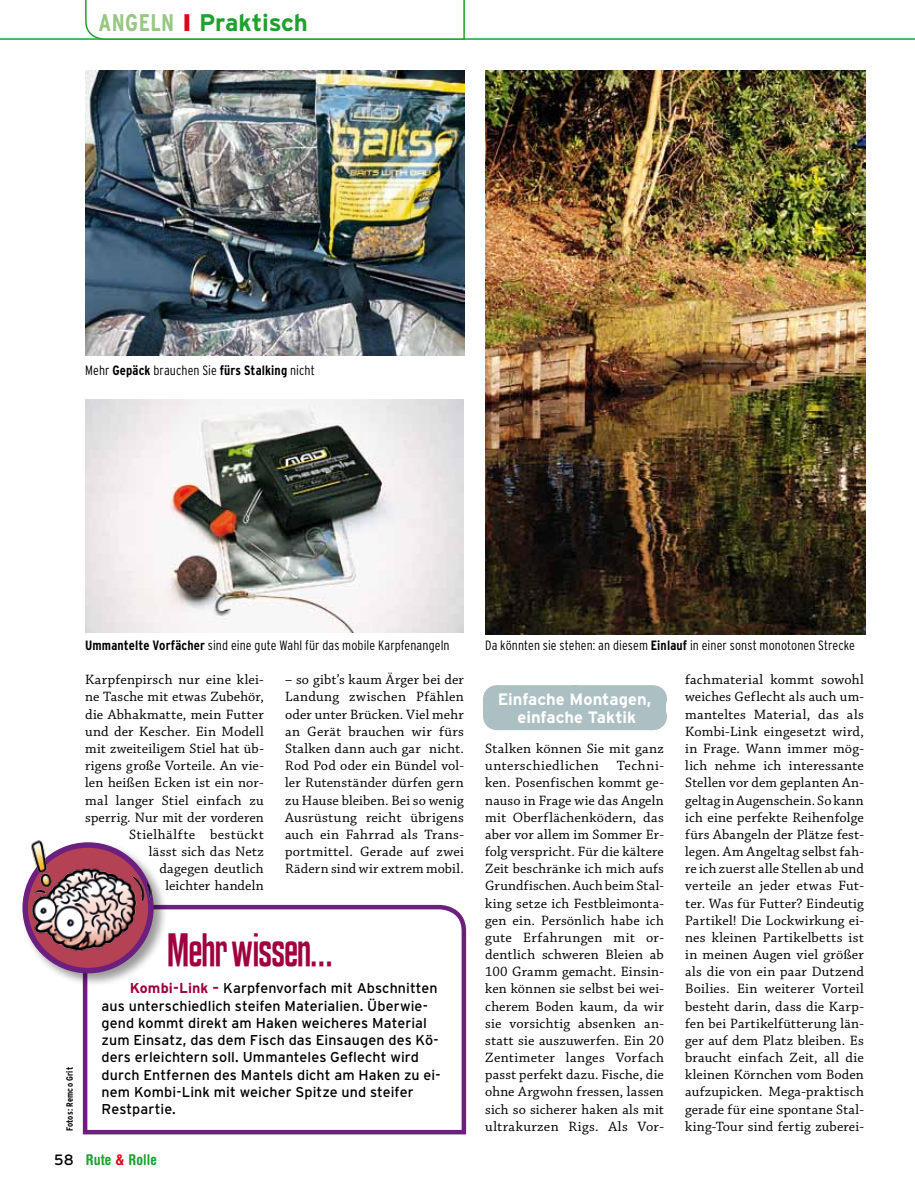
<style>
.page{position:relative;width:915px;height:1191px;background:#fff}
.page>*{position:absolute;margin:0;border:0;box-sizing:border-box;transform-origin:0 0}
.t1{font:45px "CM Kenyan Coffee";letter-spacing:-.005em;color:#9f003f}
.t2{font:700 24px "Interstate";letter-spacing:-.01em;color:#1fa12e}
.t3{font:700 16.5px/18.5px "Interstate";color:#fff;text-align:center}
.t4{font:700 condensed 15px "Helvetica Rounded";letter-spacing:.01em;color:#1fa12e}
.t5{font:14.25px/17.1px "Chaparral Pro";letter-spacing:.015em;color:#000;text-align:justify}
.t6{font:14.25px/17.2px "Interstate";letter-spacing:.005em;color:#000}
.t7{font:300 condensed 13.5px "Interstate";letter-spacing:.005em;color:#000}
.t8{font:700 condensed 9px "Interstate";letter-spacing:.02em;color:#000}
.s1{font-stretch:condensed;color:#97c782}
.s2{font-weight:900;color:#e2001a}
.s3{font-weight:700}
.s4{font-weight:700;color:#9f003f}
.s5{font-family:"Interstate";font-weight:400;font-stretch:normal;color:#000}
.s6{color:#e2001a}
</style>
<div class="page">
<hr style="left:0;top:38px;width:914px;height:2px;background:#1fa12e">
<div style="left:496px;top:685px;width:156px;height:27px;background:#acbfc3"></div>
<div style="left:483px;top:697px;width:182px;height:18px;background:#acbfc3"></div>
<div style="left:496px;top:703px;width:156px;height:27px;background:#acbfc3"></div>
<svg style="left:578px;top:685px;width:35px;height:1px"></svg>
<svg style="left:652px;top:685px;width:1px;height:45px"></svg>
<svg style="left:84px;top:0;width:381px;height:40px"></svg>
<svg style="left:82px;top:904px;width:385px;height:231px"></svg>
<div style="left:20px;top:840px;width:148px;height:147px;background:#000;opacity:.4"></div>
<img style="left:20px;top:840px;width:138px;height:140px">
<img style="left:486px;top:71px;width:378px;height:563px">
<img style="left:85px;top:71px;width:379px;height:284px">
<img style="left:85px;top:399px;width:378px;height:234px">
<h2 class="t2" style="left:99px;top:9px;width:211px"><span class="s1">ANGELN</span> <span class="s2">I</span> Praktisch</h2>
<p class="t7" style="left:85px;top:363px;width:231px">Mehr <span class="s3">Gepäck</span> brauchen Sie <span class="s3">fürs Stalking</span> nicht</p>
<p class="t8" style="left:65px;top:1131px;width:66px;rotate:-90deg">Fotos: Remco Grit</p>
<p class="t7" style="left:85px;top:637px;width:366px"><span class="s3">Ummantelte Vorfächer</span> sind eine gute Wahl für das mobile Karpfenangeln</p>
<p class="t7" style="left:485px;top:637px;width:371px">Da könnten sie stehen: an diesem <span class="s3">Einlauf</span> in einer sonst monotonen Strecke</p>
<p class="t5" style="left:85px;top:672px;width:180px;text-align:right">Karpfenpirsch nur eine klei&shy;ne Tasche mit etwas Zubehör, die Abhakmatte, mein Futter und der Kescher. Ein Modell mit zweiteiligem Stiel hat üb&shy;rigens große Vorteile. An vie&shy;len heißen Ecken ist ein nor&shy;mal langer Stiel einfach zu sperrig. Nur mit der vorderen<br>Stielhälfte bestückt<br>lässt sich das Netz<br>dagegen deutlich<br>leichter handeln</p>
<p class="t5" style="left:285px;top:672px;width:180px">– so gibt’s kaum Ärger bei der Landung zwischen Pfählen oder unter Brücken. Viel mehr an Gerät brauchen wir fürs Stalken dann auch gar nicht.<br>Rod Pod oder ein Bündel vol&shy;ler Rutenständer dürfen gern zu Hause bleiben. Bei so wenig Ausrüstung reicht übrigens auch ein Fahrrad als Trans&shy;portmittel. Gerade auf zwei Rädern sind wir extrem mobil.</p>
<h1 class="t1" style="left:167px;top:926px;width:167px">Mehr wissen…</h1>
<p class="t6" style="left:102px;top:979px;width:340px;text-indent:28px"><span class="s4">Kombi-Link –</span> Karpfenvorfach mit Abschnitten aus unterschiedlich steifen Materialien. Überwie&shy;gend kommt direkt am Haken weicheres Material zum Einsatz, das dem Fisch das Einsaugen des Kö&shy;ders erleichtern soll. Ummanteles Geflecht wird durch Entfernen des Mantels dicht am Haken zu ei&shy;nem Kombi-Link mit weicher Spitze und steifer Restpartie.</p>
<p class="t3" style="left:497px;top:689px;width:155px">Einfache Montagen, einfache Taktik</p>
<p class="t5" style="left:485px;top:740px;width:180px">Stalken können Sie mit ganz unterschiedlichen</p>
<p class="t5" style="left:485px;top:757px;width:180px;text-indent:132px">Techni&shy;ken. Posenfischen kommt ge&shy;nauso in Frage wie das Angeln mit Oberflächenködern, das aber vor allem im Sommer Er&shy;folg verspricht. Für die kältere Zeit beschränke ich mich aufs Grundfischen. Auch beim Stal&shy;king setze ich Festbleimonta&shy;gen ein. Persönlich habe ich gute Erfahrungen mit or&shy;dentlich schweren Bleien ab 100 Gramm gemacht. Einsin&shy;ken können sie selbst bei wei&shy;cherem Boden kaum, da wir sie vorsichtig absenken an&shy;statt sie auszuwerfen. Ein 20<br>Zentimeter langes Vorfach passt perfekt dazu. Fische, die ohne Argwohn fressen, lassen sich so sicherer haken als mit ultrakurzen Rigs. Als Vor-</p>
<p class="t5" style="left:685px;top:672px;width:180px">fachmaterial kommt sowohl weiches Geflecht als auch um&shy;manteltes Material, das als Kombi-Link eingesetzt wird, in Frage. Wann immer mög&shy;lich nehme ich interessante Stellen vor dem geplanten An&shy;geltag in Augenschein. So kann ich eine perfekte Reihenfolge fürs Abangeln der Plätze fest&shy;legen. Am Angeltag selbst fah&shy;re ich zuerst alle Stellen ab und verteile an jeder etwas Fut&shy;ter. Was für Futter? Eindeutig Partikel! Die Lockwirkung ei&shy;nes kleinen Partikelbetts ist in meinen Augen viel größer als die von ein paar Dutzend Boilies. Ein weiterer Vorteil besteht darin, dass die Karp&shy;fen bei Partikelfütterung län&shy;ger auf dem Platz bleiben. Es braucht einfach Zeit, all die kleinen Körnchen vom Boden aufzupicken. Mega-praktisch gerade für eine spontane Stal-</p>
<p class="t5" style="left:685px;top:1118px;width:180px">king-Tour sind fertig zuberei-</p>
<p class="t4" style="left:54px;top:1150px;width:104px"><span class="s5">58</span> Rute <span class="s6">&amp;</span> Rolle</p>
</div>
